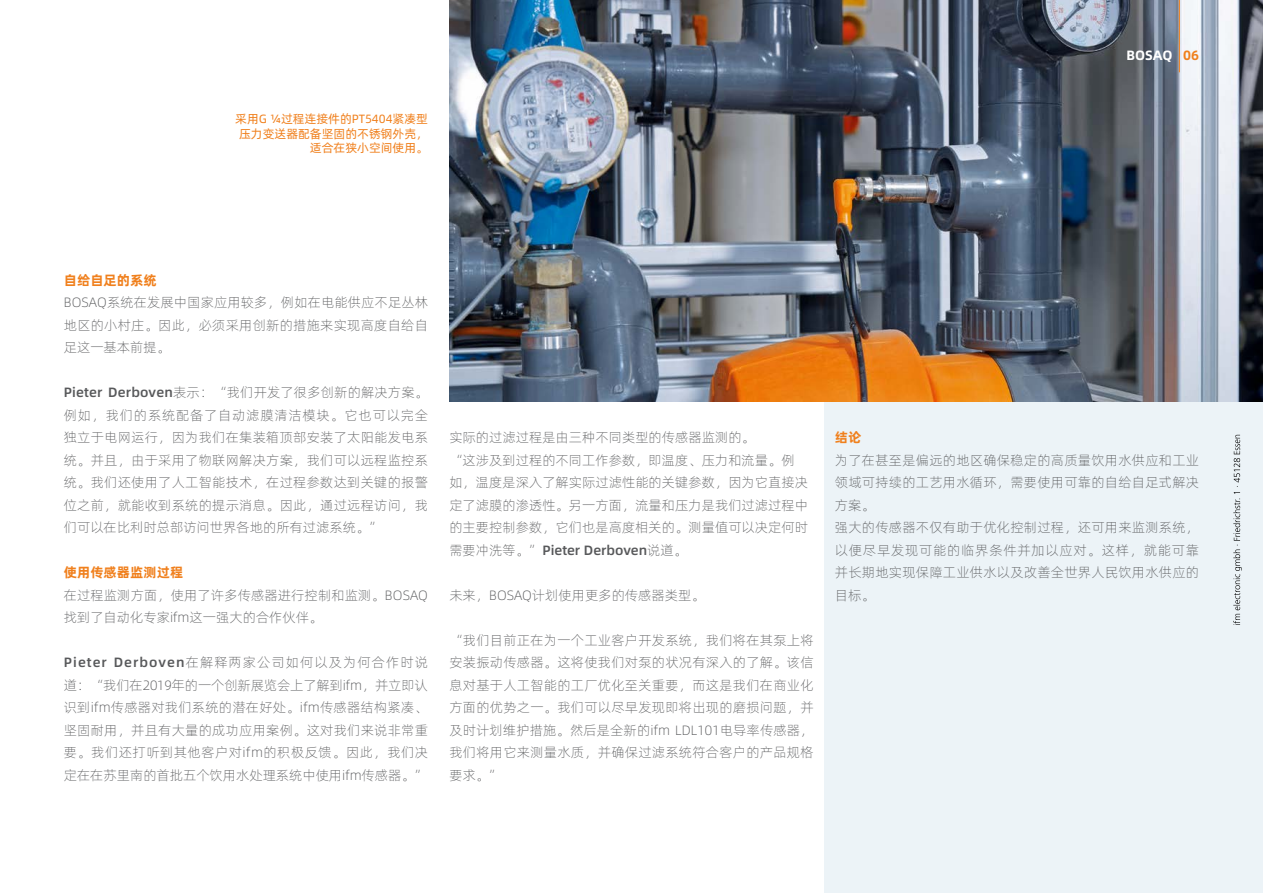
<style>
.page{position:relative;width:1263px;height:893px;background:#fff}
.page>*{position:absolute;margin:0;border:0;box-sizing:border-box;transform-origin:0 0}
.Fließtext_9pt_versch{font:13.5px/22.5px "Alibaba Pu Hui Ti L";letter-spacing:.005em;color:#58595b;text-align:justify}
.Fließtext_9pt_headli{font:13.5px "Alibaba Pu Hui Ti B";color:#f0801d}
.Navigation{font:13.5px "Alibaba Pu Hui Ti B";color:#fff}
.Seitenzahl_9pt_orang{font:13.5px "Alibaba Pu Hui Ti B";color:#f0801d}
.Bildunterschrift_reb{font:12px/14.9px "Alibaba Pu Hui Ti R";color:#f0801d;text-align:right}
.s1{font-family:"Alibaba Pu Hui Ti M"}
</style>
<div class="page">
<div style="left:824px;top:384px;width:439px;height:509px;background:#ecf3f7"></div>
<img style="left:449px;top:0;width:814px;height:402px">
<hr style="left:1179px;top:0;width:1px;height:72px;background:#f0801d">
<svg style="left:1233px;top:435px;width:9px;height:190px"></svg>
<p class="Bildunterschrift_reb" style="left:235px;top:110px;width:194px">采用G ¼过程连接件的PT5404紧凑型压力变送器配备坚固的不锈钢外壳，适合在狭小空间使用。</p>
<p class="Navigation" style="left:1126px;top:44px;width:48px">BOSAQ</p>
<p class="Seitenzahl_9pt_orang" style="left:1183px;top:44px;width:17px">06</p>
<p class="Fließtext_9pt_headli" style="left:64px;top:269px;width:94px">自给自足的系统</p>
<p class="Fließtext_9pt_versch" style="left:64px;top:290px;width:366px">BOSAQ系统在发展中国家应用较多，例如在电能供应不足丛林地区的小村庄。因此，必须采用创新的措施来实现高度自给自足这一基本前提。</p>
<p class="Fließtext_9pt_versch" style="left:64px;top:380px;width:366px"><span class="s1">Pieter Derboven</span>表示：“我们开发了很多创新的解决方案。例如，我们的系统配备了自动滤膜清洁模块。它也可以完全独立于电网运行，因为我们在集装箱顶部安装了太阳能发电系统。并且，由于采用了物联网解决方案，我们可以远程监控系统。我们还使用了人工智能技术，在过程参数达到关键的报警位之前，就能收到系统的提示消息。因此，通过远程访问，我们可以在比利时总部访问世界各地的所有过滤系统。”</p>
<p class="Fließtext_9pt_headli" style="left:64px;top:562px;width:121px">使用传感器监测过程</p>
<p class="Fließtext_9pt_versch" style="left:64px;top:583px;width:366px">在过程监测方面，使用了许多传感器进行控制和监测。BOSAQ找到了自动化专家ifm这一强大的合作伙伴。</p>
<p class="Fließtext_9pt_versch" style="left:64px;top:650px;width:366px"><span class="s1">Pieter Derboven</span>在解释两家公司如何以及为何合作时说道：“我们在2019年的一个创新展览会上了解到ifm，并立即认识到ifm传感器对我们系统的潜在好处。ifm传感器结构紧凑、坚固耐用，并且有大量的成功应用案例。这对我们来说非常重要。我们还打听到其他客户对ifm的积极反馈。因此，我们决定在在苏里南的首批五个饮用水处理系统中使用ifm传感器。”</p>
<p class="Fließtext_9pt_versch" style="left:449px;top:425px;width:307px">实际的过滤过程是由三种不同类型的传感器监测的。</p>
<p class="Fließtext_9pt_versch" style="left:449px;top:448px;width:360px;text-align:left">“这涉及到过程的不同工作参数，即温度、压力和流量。例如，温度是深入了解实际过滤性能的关键参数，因为它直接决定了滤膜的渗透性。另一方面，流量和压力是我们过滤过程中的主要控制参数，它们也是高度相关的。测量值可以决定何时需要冲洗等。”<span class="s1">Pieter Derboven</span>说道。</p>
<p class="Fließtext_9pt_versch" style="left:449px;top:583px;width:257px">未来，BOSAQ计划使用更多的传感器类型。</p>
<p class="Fließtext_9pt_versch" style="left:449px;top:628px;width:366px">“我们目前正在为一个工业客户开发系统，我们将在其泵上将安装振动传感器。这将使我们对泵的状况有深入的了解。该信息对基于人工智能的工厂优化至关重要，而这是我们在商业化方面的优势之一。我们可以尽早发现即将出现的磨损问题，并及时计划维护措施。然后是全新的ifm LDL101电导率传感器，我们将用它来测量水质，并确保过滤系统符合客户的产品规格要求。”</p>
<p class="Fließtext_9pt_headli" style="left:835px;top:427px;width:28px">结论</p>
<p class="Fließtext_9pt_versch" style="left:835px;top:448px;width:366px">为了在甚至是偏远的地区确保稳定的高质量饮用水供应和工业领域可持续的工艺用水循环，需要使用可靠的自给自足式解决方案。</p>
<p class="Fließtext_9pt_versch" style="left:835px;top:515px;width:366px">强大的传感器不仅有助于优化控制过程，还可用来监测系统，以便尽早发现可能的临界条件并加以应对。这样，就能可靠并长期地实现保障工业供水以及改善全世界人民饮用水供应的目标。</p>
</div>
